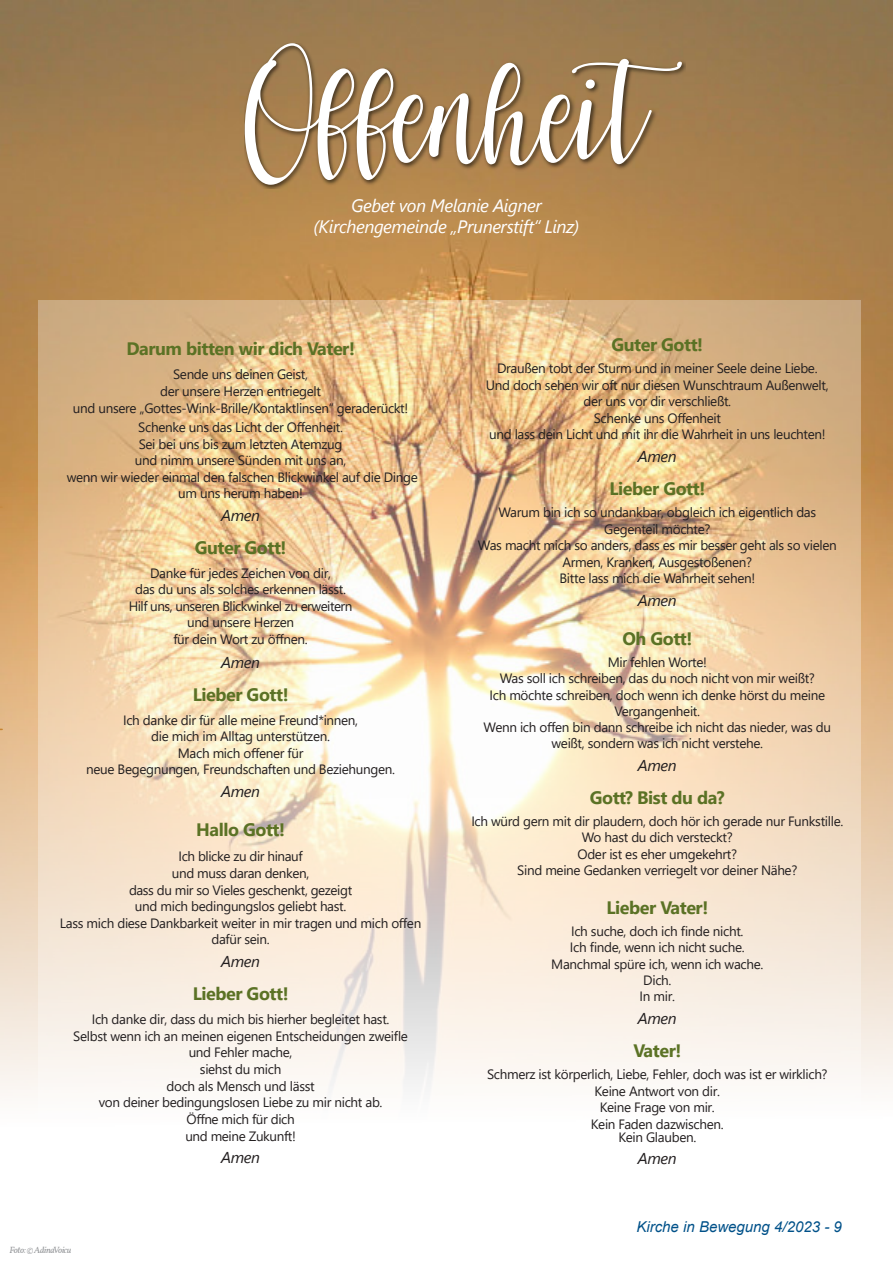
<style>
.page{position:relative;width:893px;height:1263px;background:#fff}
.page>*{position:absolute;margin:0;border:0;box-sizing:border-box;transform-origin:0 0}
.t1{font:84px "pearlwhite";letter-spacing:-.02em;color:#fff}
.t2{font:700 18px "Segoe UI";letter-spacing:-.025em;color:#5b7225}
.t3{font:italic 18px/21px "Segoe UI";letter-spacing:-.025em;color:#fff;text-align:center}
.t4{font:italic 15.75px "Segoe UI";letter-spacing:-.025em;color:#231f20}
.t5{font:italic 15px "Arial";color:#005189}
.t6{font:13.5px/16.5px "Segoe UI";letter-spacing:-.025em;color:#231f20;text-align:center}
.t7{font:italic 9px "Vollkorn";letter-spacing:-.035em;color:#939598}
</style>
<div class="page">
<img style="left:0;top:0;width:893px;height:1096px">
<img style="left:245px;top:43px;width:441px;height:146px">
<div style="left:38px;top:300px;width:822px;height:891px;background:#fff;opacity:.3"></div>
<img style="left:0;top:765px;width:1px;height:331px">
<h1 class="t1" style="left:244px;top:58px;width:480px">Offenheit</h1>
<h2 class="t3" style="left:314px;top:197px;width:267px">Gebet von Melanie Aigner (Kirchengemeinde „Prunerstift“ Linz)</h2>
<h2 class="t2" style="left:126px;top:342px;width:230px">Darum bitten wir dich Vater!</h2>
<p class="t6" style="left:73px;top:368px;width:337px">Sende uns deinen Geist,<br>der unsere Herzen entriegelt<br>und unsere „Gottes-Wink-Brille/Kontaktlinsen“ geraderückt!</p>
<p class="t6" style="left:67px;top:420px;width:353px">Schenke uns das Licht der Offenheit.<br>Sei bei uns bis zum letzten Atemzug<br>und nimm unsere Sünden mit uns an,<br>wenn wir wieder einmal den falschen Blickwinkel auf die Dinge um uns herum haben!</p>
<p class="t4" style="left:221px;top:509px;width:40px">Amen</p>
<h2 class="t2" style="left:195px;top:540px;width:93px">Guter Gott!</h2>
<p class="t6" style="left:129px;top:566px;width:225px">Danke für jedes Zeichen von dir,<br>das du uns als solches erkennen lässt.<br>Hilf uns, unseren Blickwinkel zu erweitern und unsere Herzen<br>für dein Wort zu öffnen.</p>
<p class="t4" style="left:221px;top:656px;width:40px">Amen</p>
<h2 class="t2" style="left:193px;top:687px;width:97px">Lieber Gott!</h2>
<p class="t6" style="left:86px;top:713px;width:310px">Ich danke dir für alle meine Freund*innen,<br>die mich im Alltag unterstützen.<br>Mach mich offener für<br>neue Begegnungen, Freundschaften und Beziehungen.</p>
<p class="t4" style="left:221px;top:785px;width:40px">Amen</p>
<h2 class="t2" style="left:196px;top:822px;width:90px">Hallo Gott!</h2>
<p class="t6" style="left:60px;top:849px;width:363px">Ich blicke zu dir hinauf<br>und muss daran denken,<br>dass du mir so Vieles geschenkt, gezeigt<br>und mich bedingungslos geliebt hast.<br>Lass mich diese Dankbarkeit weiter in mir tragen und mich offen dafür sein.</p>
<p class="t4" style="left:221px;top:955px;width:40px">Amen</p>
<h2 class="t2" style="left:193px;top:987px;width:97px">Lieber Gott!</h2>
<p class="t6" style="left:73px;top:1012px;width:336px">Ich danke dir, dass du mich bis hierher begleitet hast.<br>Selbst wenn ich an meinen eigenen Entscheidungen zweifle und Fehler mache,<br>siehst du mich<br>doch als Mensch und lässt<br>von deiner bedingungslosen Liebe zu mir nicht ab.<br>Öffne mich für dich<br>und meine Zukunft!</p>
<p class="t4" style="left:221px;top:1152px;width:40px">Amen</p>
<p class="t7" style="left:10px;top:1246px;width:63px">Foto:©AdinaVoicu</p>
<h2 class="t2" style="left:611px;top:338px;width:93px">Guter Gott!</h2>
<p class="t6" style="left:486px;top:362px;width:344px">Draußen tobt der Sturm und in meiner Seele deine Liebe.<br>Und doch sehen wir oft nur diesen Wunschtraum Außenwelt, der uns vor dir verschließt.<br>Schenke uns Offenheit<br>und lass dein Licht und mit ihr die Wahrheit in uns leuchten!</p>
<p class="t4" style="left:638px;top:450px;width:40px">Amen</p>
<h2 class="t2" style="left:609px;top:482px;width:97px">Lieber Gott!</h2>
<p class="t6" style="left:478px;top:506px;width:360px">Warum bin ich so undankbar, obgleich ich eigentlich das Gegenteil möchte?<br>Was macht mich so anders, dass es mir besser geht als so vielen Armen, Kranken, Ausgestoßenen?<br>Bitte lass mich die Wahrheit sehen!</p>
<p class="t4" style="left:638px;top:594px;width:40px">Amen</p>
<h2 class="t2" style="left:622px;top:632px;width:71px">Oh Gott!</h2>
<p class="t6" style="left:484px;top:655px;width:349px">Mir fehlen Worte!<br>Was soll ich schreiben, das du noch nicht von mir weißt?<br>Ich möchte schreiben, doch wenn ich denke hörst du meine Vergangenheit.<br>Wenn ich offen bin dann schreibe ich nicht das nieder, was du weißt, sondern was ich nicht verstehe.</p>
<p class="t4" style="left:638px;top:759px;width:40px">Amen</p>
<h2 class="t2" style="left:590px;top:790px;width:136px">Gott? Bist du da?</h2>
<p class="t6" style="left:471px;top:814px;width:373px">Ich würd gern mit dir plaudern, doch hör ich gerade nur Funkstille.<br>Wo hast du dich versteckt?<br>Oder ist es eher umgekehrt?<br>Sind meine Gedanken verriegelt vor deiner Nähe?</p>
<h2 class="t2" style="left:606px;top:901px;width:103px">Lieber Vater!</h2>
<p class="t6" style="left:551px;top:925px;width:214px">Ich suche, doch ich finde nicht.<br>Ich finde, wenn ich nicht suche.<br>Manchmal spüre ich, wenn ich wache.<br>Dich.<br>In mir.</p>
<p class="t4" style="left:638px;top:1012px;width:40px">Amen</p>
<h2 class="t2" style="left:633px;top:1043px;width:49px">Vater!</h2>
<p class="t6" style="left:487px;top:1067px;width:342px">Schmerz ist körperlich, Liebe, Fehler, doch was ist er wirklich?<br>Keine Antwort von dir.<br>Keine Frage von mir.<br>Kein Faden dazwischen.</p>
<p class="t6" style="left:618px;top:1130px;width:79px">Kein Glauben.</p>
<p class="t4" style="left:638px;top:1152px;width:40px">Amen</p>
<p class="t5" style="left:636px;top:1221px;width:207px">Kirche in Bewegung 4/2023 - 9</p>
</div>
